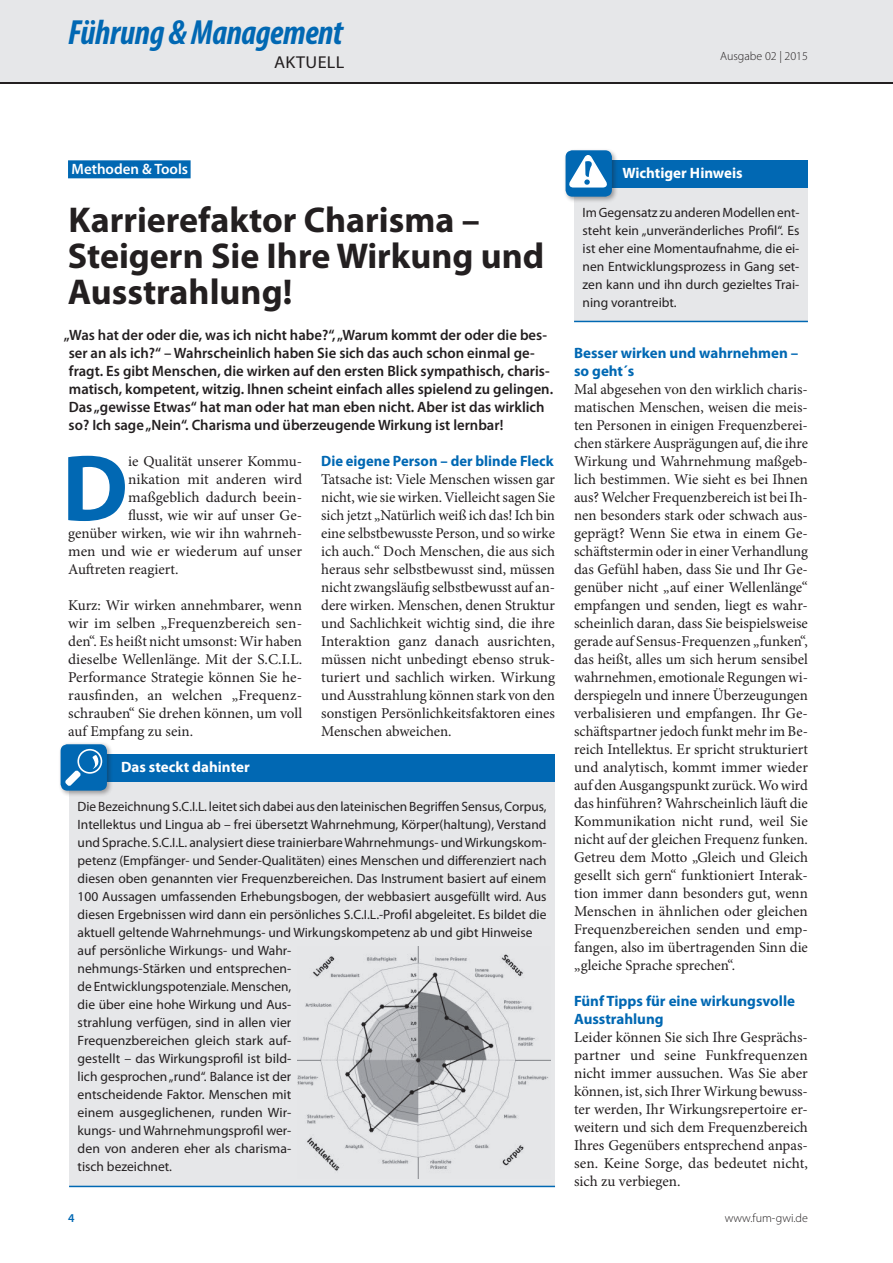
<style>
.page{position:relative;width:893px;height:1263px;background:#fff}
.page>*{position:absolute;margin:0;border:0;box-sizing:border-box;transform-origin:0 0}
.t1{font:700 95.1px "Myriad Pro";color:#0168b3}
.t2{font:700 36px/36px "Myriad Pro";color:#231f20}
.t3{font:italic 700 condensed 35.1px "Myriad Pro";letter-spacing:-.01em;color:#0168b3}
.t4{font:17.25px "Myriad Pro";letter-spacing:.02em;color:#231f20;scale:1.05 1}
.t5{font:15px/18px "Minion Pro";color:#231f20;text-align:justify}
.t6{font:600 15px/18px "Myriad Pro";color:#231f20}
.t7{font:700 15px/18px "Myriad Pro";color:#0168b3}
.t8{font:700 15px "Myriad Pro";color:#fff}
.t9{font:600 15px "Myriad Pro";color:#fff}
.t10{font:13.5px/18px "Myriad Pro";color:#231f20;text-align:justify}
.t11{font:300 12px "Myriad Pro";color:#231f20}
.t12{font:600 12px "Myriad Pro";color:#0168b3}
</style>
<div class="page">
<div style="left:0;top:0;width:893px;height:82px;background:#e6e7e9"></div>
<svg style="left:0;top:82px;width:893px;height:1px"></svg>
<div style="left:68px;top:160px;width:123px;height:18px;background:#0168b3"></div>
<div style="left:574px;top:160px;width:234px;height:28px;background:#0168b3"></div>
<div style="left:574px;top:188px;width:234px;height:133px;background:#e6e7e9"></div>
<hr style="left:574px;top:321px;width:234px;height:1px;background:#0168b3">
<div style="left:563px;top:148px;width:56px;height:55px;background:#231f20;opacity:.4"></div>
<div style="left:566px;top:150px;width:46px;height:47px;background:#0168b3;border-radius:7px"></div>
<svg style="left:569px;top:155px;width:38px;height:33px"></svg>
<div style="left:69px;top:754px;width:486px;height:28px;background:#0168b3"></div>
<div style="left:69px;top:782px;width:486px;height:404px;background:#e6e7e9"></div>
<hr style="left:69px;top:1186px;width:486px;height:1px;background:#0168b3">
<div style="left:58px;top:742px;width:56px;height:55px;background:#231f20;opacity:.4"></div>
<div style="left:61px;top:744px;width:46px;height:47px;background:#0168b3;border-radius:7px"></div>
<svg style="left:65px;top:749px;width:37px;height:37px"></svg>
<img style="left:297px;top:946px;width:254px;height:232px">
<h3 class="t3" style="left:68px;top:10px;width:276px">Führung &amp; Management</h3>
<p class="t4" style="left:274px;top:52px;width:68px">AKTUELL</p>
<p class="t11" style="left:720px;top:49px;width:89px">Ausgabe 02 | 2015</p>
<p class="t9" style="left:72px;top:159px;width:118px">Methoden &amp; Tools</p>
<h2 class="t2" style="left:68px;top:201px;width:478px">Karrierefaktor Charisma –<br>Steigern Sie Ihre Wirkung und<br>Ausstrahlung!</h2>
<p class="t6" style="left:69px;top:326px;width:486px;text-indent:-5px">„Was hat der oder die, was ich nicht habe?“, „Warum kommt der oder die bes&shy;ser an als ich?“ – Wahrscheinlich haben Sie sich das auch schon einmal ge&shy;fragt. Es gibt Menschen, die wirken auf den ersten Blick sympathisch, charis&shy;matisch, kompetent, witzig. Ihnen scheint einfach alles spielend zu gelingen.<br>Das „gewisse Etwas“ hat man oder hat man eben nicht. Aber ist das wirklich so? Ich sage „Nein“. Charisma und überzeugende Wirkung ist lernbar!</p>
<h1 class="t1" style="left:62px;top:426px;width:68px">D</h1>
<p class="t5" style="left:128px;top:453px;width:175px">ie Qualität unserer Kommu-</p>
<p class="t7" style="left:321px;top:452px;width:234px">Die eigene Person – der blinde Fleck</p>
<p class="t5" style="left:321px;top:471px;width:235px">Tatsache ist: Viele Menschen wissen gar nicht, wie sie wirken. Vielleicht sagen Sie sich jetzt „Natürlich weiß ich das! Ich bin eine selbstbewusste Person, und so wirke ich auch.“ Doch Menschen, die aus sich heraus sehr selbstbewusst sind, müssen nicht zwangsläufig selbstbewusst auf an&shy;dere wirken. Menschen, denen Struktur und Sachlichkeit wichtig sind, die ihre Interaktion ganz danach ausrichten, müssen nicht unbedingt ebenso struk&shy;turiert und sachlich wirken. Wirkung und Ausstrahlung können stark von den sonstigen Persönlichkeitsfaktoren eines Menschen abweichen.</p>
<p class="t5" style="left:128px;top:471px;width:175px">nikation mit anderen wird</p>
<p class="t5" style="left:128px;top:489px;width:175px">maßgeblich dadurch beein-</p>
<p class="t5" style="left:128px;top:507px;width:175px">flusst, wie wir auf unser Ge-</p>
<p class="t5" style="left:68px;top:525px;width:235px">genüber wirken, wie wir ihn wahrneh-</p>
<p class="t5" style="left:68px;top:543px;width:235px">men und wie er wiederum auf unser</p>
<p class="t5" style="left:68px;top:561px;width:112px">Auftreten reagiert.</p>
<p class="t5" style="left:68px;top:597px;width:235px">Kurz: Wir wirken annehmbarer, wenn wir im selben „Frequenzbereich sen&shy;den“. Es heißt nicht umsonst: Wir haben dieselbe Wellenlänge. Mit der S.C.I.L.<br>Performance Strategie können Sie he&shy;rausfinden, an welchen „Frequenz&shy;schrauben“ Sie drehen können, um voll auf Empfang zu sein.</p>
<p class="t8" style="left:121px;top:757px;width:130px">Das steckt dahinter</p>
<p class="t10" style="left:78px;top:797px;width:471px;text-align:left">Die Bezeichnung S.C.I.L. leitet sich dabei aus den lateinischen Begriffen Sensus, Corpus, Intellektus und Lingua ab – frei übersetzt Wahrnehmung, Körper(haltung), Verstand und Sprache. S.C.I.L. analysiert diese trainierbare Wahrnehmungs- und Wirkungskom&shy;petenz (Empfänger- und Sender-Qualitäten) eines Menschen und differenziert nach diesen oben genannten vier Frequenzbereichen. Das Instrument basiert auf einem 100 Aussagen umfassenden Erhebungsbogen, der webbasiert ausgefüllt wird. Aus diesen Ergebnissen wird dann ein persönliches S.C.I.L.-Profil abgeleitet. Es bildet die aktuell geltende Wahrnehmungs- und Wirkungskompetenz ab und gibt Hinweise auf persönliche Wirkungs- und Wahr-<br>nehmungs-Stärken und entsprechen-<br>de Entwicklungspotenziale. Menschen,<br>die über eine hohe Wirkung und Aus-<br>strahlung verfügen, sind in allen vier<br>Frequenzbereichen gleich stark auf-<br>gestellt – das Wirkungsprofil ist bild-<br>lich gesprochen „rund“. Balance ist der<br>entscheidende Faktor. Menschen mit<br>einem ausgeglichenen, runden Wir-<br>kungs- und Wahrnehmungsprofil wer-<br>den von anderen eher als charisma-<br>tisch bezeichnet.</p>
<p class="t8" style="left:622px;top:163px;width:122px">Wichtiger Hinweis</p>
<p class="t10" style="left:583px;top:203px;width:218px">Im Gegensatz zu anderen Modellen ent&shy;steht kein „unveränderliches Profil“. Es ist eher eine Momentaufnahme, die ei&shy;nen Entwicklungsprozess in Gang set&shy;zen kann und ihn durch gezieltes Trai&shy;ning vorantreibt.</p>
<p class="t7" style="left:574px;top:344px;width:226px">Besser wirken und wahrnehmen – so geht´s</p>
<p class="t5" style="left:574px;top:381px;width:235px">Mal abgesehen von den wirklich charis&shy;matischen Menschen, weisen die meis&shy;ten Personen in einigen Frequenzberei&shy;chen stärkere Ausprägungen auf, die ihre Wirkung und Wahrnehmung maßgeb&shy;lich bestimmen. Wie sieht es bei Ihnen aus? Welcher Frequenzbereich ist bei Ih&shy;nen besonders stark oder schwach aus&shy;geprägt? Wenn Sie etwa in einem Ge&shy;schäftstermin oder in einer Verhandlung das Gefühl haben, dass Sie und Ihr Ge&shy;genüber nicht „auf einer Wellenlänge“ empfangen und senden, liegt es wahr&shy;scheinlich daran, dass Sie beispielsweise gerade auf Sensus-Frequenzen „funken“, das heißt, alles um sich herum sensibel wahrnehmen, emotionale Regungen wi&shy;derspiegeln und innere Überzeugungen verbalisieren und empfangen. Ihr Ge&shy;schäftspartner jedoch funkt mehr im Be&shy;reich Intellektus. Er spricht strukturiert und analytisch, kommt immer wieder auf den Ausgangspunkt zurück. Wo wird das hinführen? Wahrscheinlich läuft die Kommunikation nicht rund, weil Sie nicht auf der gleichen Frequenz funken.<br>Getreu dem Motto „Gleich und Gleich gesellt sich gern“ funktioniert Interak&shy;tion immer dann besonders gut, wenn Menschen in ähnlichen oder gleichen Frequenzbereichen senden und emp&shy;fangen, also im übertragenden Sinn die „gleiche Sprache sprechen“.</p>
<p class="t7" style="left:574px;top:992px;width:223px">Fünf Tipps für eine wirkungsvolle<br>Ausstrahlung</p>
<p class="t5" style="left:574px;top:1029px;width:235px">Leider können Sie sich Ihre Gesprächs&shy;partner und seine Funkfrequenzen nicht immer aussuchen. Was Sie aber können, ist, sich Ihrer Wirkung bewuss&shy;ter werden, Ihr Wirkungsrepertoire er&shy;weitern und sich dem Frequenzbereich Ihres Gegenübers entsprechend anpas&shy;sen. Keine Sorge, das bedeutet nicht, sich zu verbiegen.</p>
<p class="t12" style="left:68px;top:1211px;width:8px">4</p>
<p class="t11" style="left:725px;top:1212px;width:85px">www.fum-gwi.de</p>
</div>
